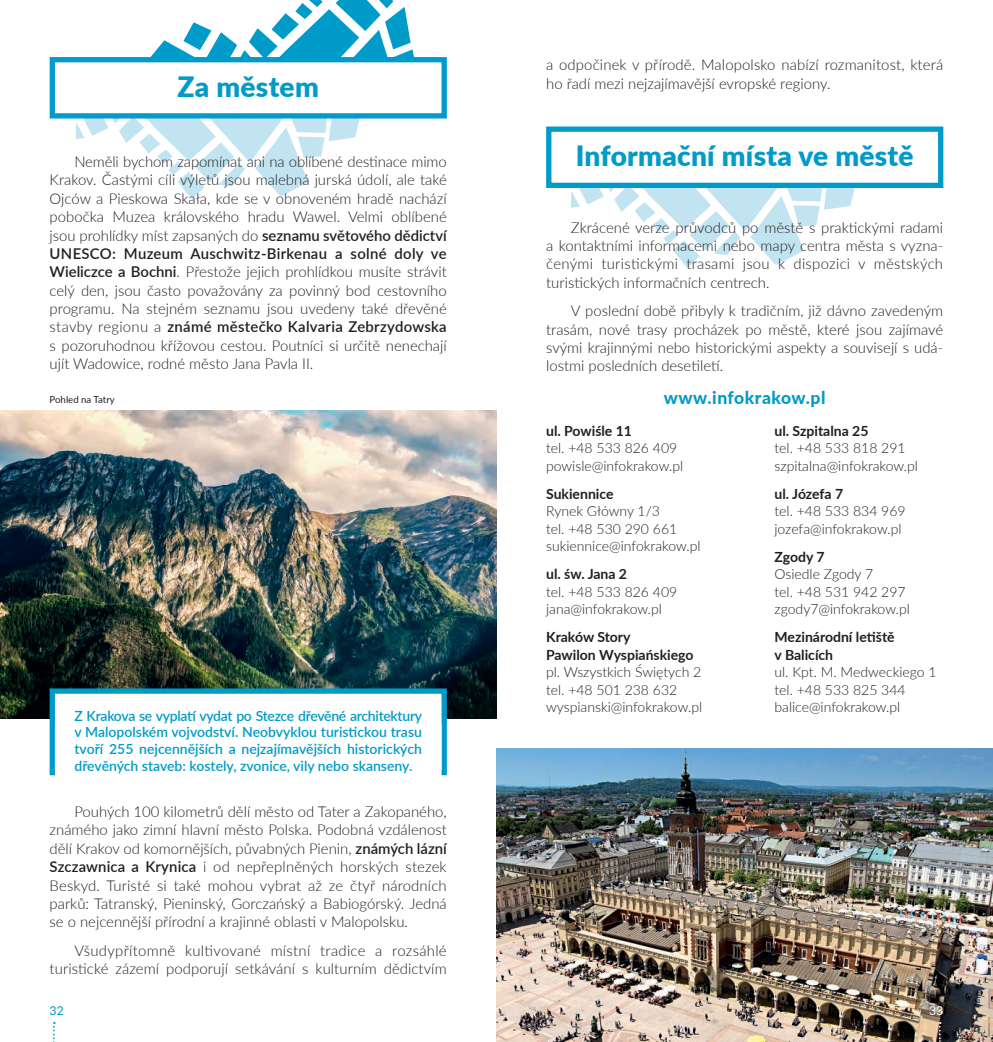
<style>
.page{position:relative;width:993px;height:1042px;background:#fff}
.page>*{position:absolute;margin:0;border:0;box-sizing:border-box;transform-origin:0 0}
.t1{font:900 28px "Lato";letter-spacing:.01em;color:#009bc8}
.t2{font:800 17.5px "Lato";letter-spacing:.03em;color:#009bc8}
.t3{font:300 14.88px/18.4px "Lato";color:#231f20;text-align:justify}
.t4{font:300 14px/17.5px "Lato";color:#231f20}
.t5{font:600 14px/16.8px "Lato";color:#009bc8;text-align:justify}
.t6{font:700 14px/17.5px "Lato";color:#231f20}
.t7{font:12.25px "Lato";color:#009bc8}
.t8{font:12.25px "Lato";color:#fff}
.t9{font:9.62px "Lato";color:#231f20}
.s1{font-weight:600}
</style>
<div class="page">
<img style="left:0;top:410px;width:496px;height:308px">
<svg style="left:49px;top:0;width:398px;height:199px"></svg>
<svg style="left:546px;top:126px;width:398px;height:142px"></svg>
<svg style="left:47px;top:686px;width:402px;height:90px"></svg>
<img style="left:496px;top:748px;width:496px;height:294px">
<svg style="left:938px;top:1022px;width:2px;height:20px"></svg>
<svg style="left:53px;top:1022px;width:2px;height:20px"></svg>
<h1 class="t1" style="left:177px;top:66px;width:143px">Za městem</h1>
<p class="t3" style="left:50px;top:152px;width:398px;text-indent:25px">Neměli bychom zapomínat ani na oblíbené destinace mimo Krakov. Častými cíli výletů jsou malebná jurská údolí, ale také Ojców a Pieskowa Skała, kde se v obnoveném hradě nachází pobočka Muzea královského hradu Wawel. Velmi oblíbené jsou prohlídky míst zapsaných do <span class="s1">seznamu světového dědictví UNESCO: Muzeum Auschwitz-Birkenau a solné doly ve Wieliczce a Bochni</span>. Přestože jejich prohlídkou musíte strávit celý den, jsou často považovány za povinný bod cestovního programu. Na stejném seznamu jsou uvedeny také dřevěné stavby regionu a <span class="s1">známé městečko Kalvaria Zebrzydowska </span>s pozoruhodnou křížovou cestou. Poutníci si určitě nenechají ujít Wadowice, rodné město Jana Pavla II.</p>
<p class="t3" style="left:546px;top:55px;width:398px">a odpočinek v přírodě. Malopolsko nabízí rozmanitost, která ho řadí mezi nejzajímavější evropské regiony.</p>
<h1 class="t1" style="left:575px;top:135px;width:339px">Informační místa ve městě</h1>
<p class="t3" style="left:546px;top:218px;width:398px;text-indent:25px">Zkrácené verze průvodců po městě s praktickými radami a kontaktními informacemi nebo mapy centra města s vyzna&shy;čenými turistickými trasami jsou k dispozici v městských turistických informačních centrech.</p>
<p class="t3" style="left:546px;top:301px;width:398px;text-indent:25px">V poslední době přibyly k tradičním, již dávno zavedeným trasám, nové trasy procházek po městě, které jsou zajímavé svými krajinnými nebo historickými aspekty a souvisejí s udá&shy;lostmi posledních desetiletí.</p>
<p class="t9" style="left:50px;top:392px;width:67px">Pohled na Tatry</p>
<p class="t2" style="left:663px;top:384px;width:163px">www.infokrakow.pl</p>
<p class="t5" style="left:74px;top:706px;width:349px">Z Krakova se vyplatí vydat po Stezce dřevěné architektury v Malopolském vojvodství. Neobvyklou turistickou trasu tvoří 255 nejcennějších a nejzajímavějších historických dřevěných staveb: kostely, zvonice, vily nebo skanseny.</p>
<p class="t3" style="left:50px;top:802px;width:398px;text-indent:25px">Pouhých 100 kilometrů dělí město od Tater a Zakopaného, známého jako zimní hlavní město Polska. Podobná vzdálenost dělí Krakov od komornějších, půvabných Pienin, <span class="s1">známých lázní Szczawnica a Krynica</span> i od nepřeplněných horských stezek Beskyd. Turisté si také mohou vybrat až ze čtyř národních parků: Tatranský, Pieninský, Gorczańský a Babiogórský. Jedná se o nejcennější přírodní a krajinné oblasti v Malopolsku.</p>
<p class="t3" style="left:50px;top:940px;width:398px;text-align:right">Všudypřítomně kultivované místní tradice a rozsáhlé turistické zázemí podporují setkávání s kulturním dědictvím</p>
<p class="t6" style="left:546px;top:421px;width:87px">ul. Powiśle 11</p>
<p class="t4" style="left:546px;top:439px;width:138px">tel. +48 533 826 409 powisle@infokrakow.pl</p>
<p class="t6" style="left:546px;top:484px;width:69px">Sukiennice</p>
<p class="t4" style="left:546px;top:502px;width:156px">Rynek Główny 1/3<br>tel. +48 530 290 661 sukiennice@infokrakow.pl</p>
<p class="t6" style="left:546px;top:565px;width:82px">ul. św. Jana 2</p>
<p class="t4" style="left:546px;top:582px;width:133px">tel. +48 533 826 409 jana@infokrakow.pl</p>
<p class="t6" style="left:546px;top:628px;width:149px">Kraków Story<br>Pawilon Wyspiańskiego</p>
<p class="t4" style="left:546px;top:663px;width:157px">pl. Wszystkich Świętych 2 tel. +48 501 238 632 wyspianski@infokrakow.pl</p>
<p class="t6" style="left:774px;top:421px;width:95px">ul. Szpitalna 25</p>
<p class="t4" style="left:774px;top:439px;width:145px">tel. +48 533 818 291 szpitalna@infokrakow.pl</p>
<p class="t6" style="left:774px;top:484px;width:70px">ul. Józefa 7</p>
<p class="t4" style="left:774px;top:502px;width:133px">tel. +48 533 834 969 jozefa@infokrakow.pl</p>
<p class="t6" style="left:774px;top:547px;width:52px">Zgody 7</p>
<p class="t4" style="left:774px;top:565px;width:137px">Osiedle Zgody 7<br>tel. +48 531 942 297 zgody7@infokrakow.pl</p>
<p class="t6" style="left:774px;top:628px;width:122px">Mezinárodní letiště v Balicích</p>
<p class="t4" style="left:774px;top:663px;width:163px">ul. Kpt. M. Medweckiego 1 tel. +48 533 825 344 balice@infokrakow.pl</p>
<p class="t7" style="left:50px;top:1001px;width:16px">32</p>
<p class="t8" style="left:928px;top:1001px;width:16px">33</p>
</div>
